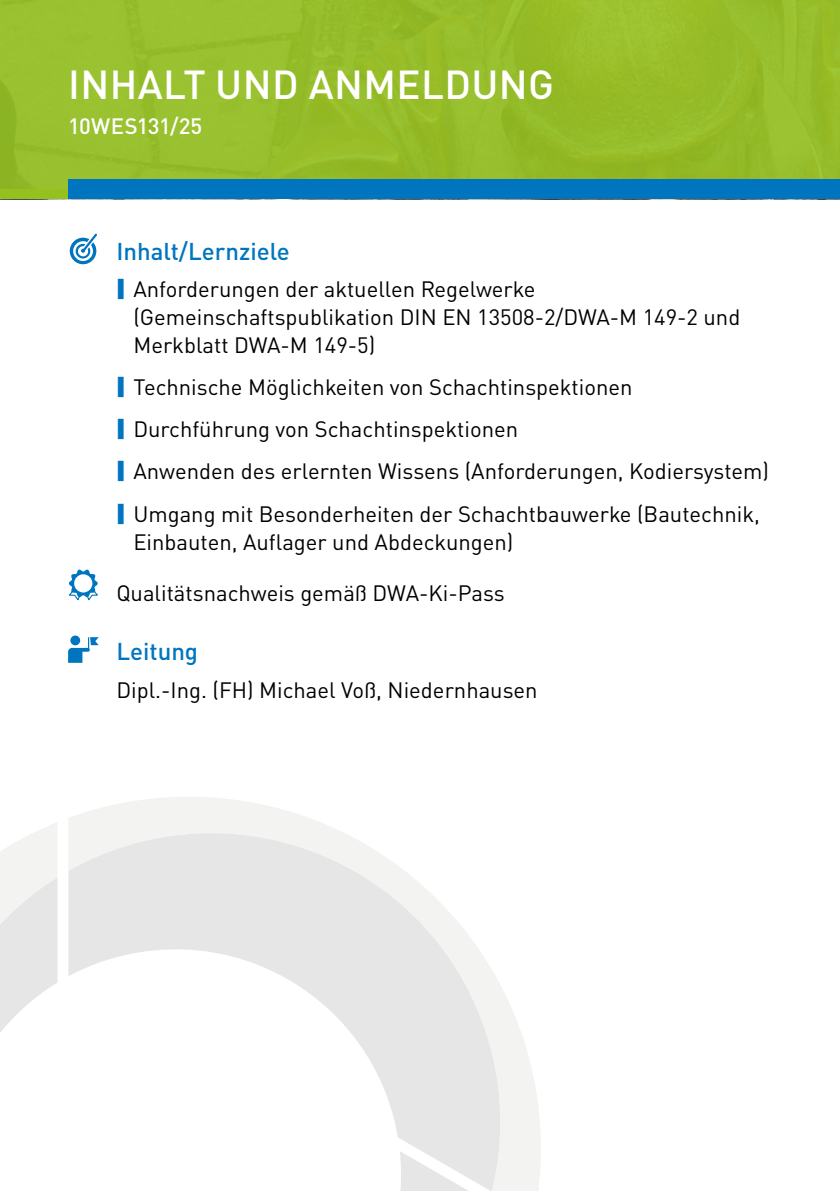
<style>
.page{position:relative;width:840px;height:1191px;background:#fff}
.page>*{position:absolute;margin:0;border:0;box-sizing:border-box;transform-origin:0 0}
.t1{font:500 40px "DINOT";letter-spacing:.01em;color:#fff}
.t2{font:500 24px "DINOT";color:#0075bf}
.t3{font:22px/42.2px "DINOT";color:#000}
.t4{font:500 22px "DINOT";letter-spacing:-.005em;color:#fff}
</style>
<div class="page">
<div style="left:0;top:0;width:839px;height:199px;background:#98be2c"></div>
<hr style="left:839px;top:990px;width:1px;height:201px;background:#f1f6e4">
<svg style="left:70px;top:234px;width:27px;height:30px"></svg>
<svg style="left:69px;top:569px;width:29px;height:31px"></svg>
<svg style="left:68px;top:637px;width:31px;height:26px"></svg>
<svg style="left:506px;top:998px;width:34px;height:193px;fill:#f3f3f2"></svg>
<svg style="left:69px;top:797px;width:437px;height:394px"></svg>
<svg style="left:0;top:822px;width:488px;height:369px"></svg>
<div style="left:0;top:189px;width:68px;height:10px;background:#95c11f"></div>
<div style="left:68px;top:180px;width:771px;height:19px;background:#0075bf"></div>
<h1 class="t1" style="left:68px;top:53px;width:487px">INHALT UND ANMELDUNG</h1>
<p class="t4" style="left:68px;top:109px;width:136px">10WES131/25</p>
<p class="t2" style="left:116px;top:233px;width:175px">Inhalt/Lernziele</p>
<p class="t3" style="left:133px;top:273px;width:608px;line-height:28px">Anforderungen der aktuellen Regelwerke (Gemeinschaftspublikation DIN EN 13508-2/DWA-M 149-2 und<br>Merkblatt DWA-M 149-5)</p>
<p class="t3" style="left:133px;top:364px;width:637px">Technische Möglichkeiten von Schachtinspektionen Durchführung von Schachtinspektionen<br>Anwenden des erlernten Wissens (Anforderungen, Kodiersystem)<br>Umgang mit Besonderheiten der Schachtbauwerke (Bautechnik,</p>
<p class="t3" style="left:133px;top:519px;width:381px">Einbauten, Auflager und Abdeckungen)</p>
<p class="t3" style="left:116px;top:571px;width:390px">Qualitätsnachweis gemäß DWA-Ki-Pass</p>
<p class="t2" style="left:116px;top:633px;width:83px">Leitung</p>
<p class="t3" style="left:116px;top:667px;width:422px">Dipl.-Ing. (FH) Michael Voß, Niedernhausen</p>
</div>
